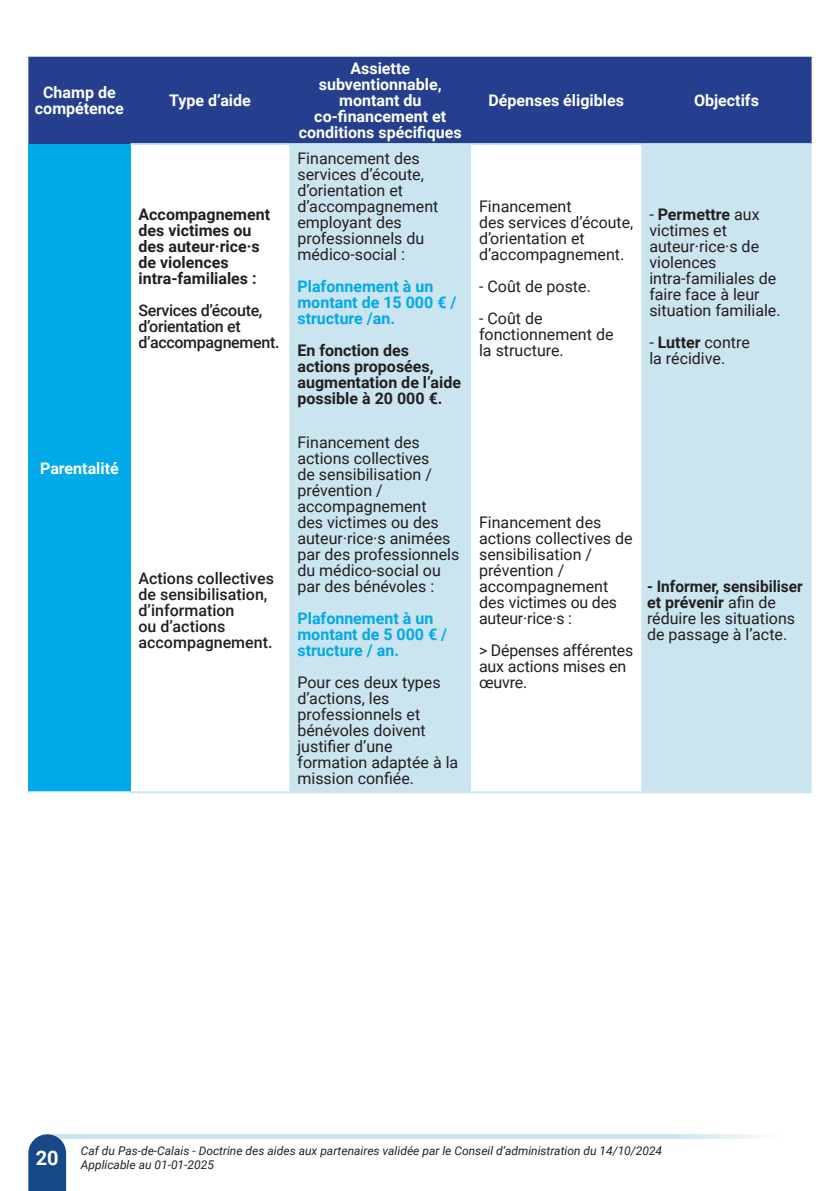
<style>
.page{position:relative;width:840px;height:1191px;background:#fff}
.page>*{position:absolute;margin:0;border:0;box-sizing:border-box;transform-origin:0 0}
.t1{font:700 20px "Roboto";color:#fff}
.t2{font:16px/16px "Roboto";color:#231f20}
.t3{font:700 16px/16px "Roboto";color:#231f20}
.t4{font:700 16px/16px "Roboto";color:#fff;text-align:center}
.t5{font:700 16px/16px "Roboto";color:#00aae8}
.t6{font:500 16px/16px "Roboto";color:#231f20}
.t7{font:500 16px/16px "Roboto";letter-spacing:-.02em;color:#231f20}
.t8{font:italic 12px/14.4px "Roboto";color:#231f20}
.s1{font-weight:700}
</style>
<div class="page">
<hr style="left:47px;top:1134px;width:735px;height:4px;background:#cae4f0">
<svg style="left:28px;top:1134px;width:38px;height:57px;background:#295792"></svg>
<div style="left:28px;top:57px;width:783px;height:87px;background:#253f8e"></div>
<div style="left:28px;top:144px;width:102px;height:648px;background:#00aae8"></div>
<svg style="left:289px;top:145px;width:522px;height:646px;fill:#cae4f0"></svg>
<hr style="left:130px;top:791px;width:159px;height:2px;background:#cae4f0">
<hr style="left:289px;top:791px;width:182px;height:2px;background:#cae4f0">
<hr style="left:471px;top:791px;width:170px;height:2px;background:#cae4f0">
<hr style="left:641px;top:791px;width:170px;height:2px;background:#cae4f0">
<hr style="left:28px;top:791px;width:102px;height:2px;background:#fff">
<hr style="left:130px;top:143px;width:159px;height:2px;background:#cae4f0">
<hr style="left:289px;top:143px;width:182px;height:2px;background:#cae4f0">
<hr style="left:471px;top:143px;width:170px;height:2px;background:#cae4f0">
<hr style="left:641px;top:143px;width:170px;height:2px;background:#cae4f0">
<p class="t4" style="left:35px;top:84px;width:90px">Champ de compétence</p>
<p class="t4" style="left:169px;top:92px;width:83px">Type d’aide</p>
<p class="t3" style="left:138px;top:206px;width:133px">Accompagnement des victimes ou des auteur·rice·s de violences intra-familiales :</p>
<p class="t7" style="left:138px;top:302px;width:142px">Services d’écoute, d’orientation et d’accompagnement.</p>
<p class="t4" style="left:40px;top:460px;width:80px">Parentalité</p>
<p class="t6" style="left:138px;top:570px;width:137px">Actions collectives de sensibilisation, d’information<br>ou d’actions accompagnement.</p>
<p class="t4" style="left:299px;top:60px;width:164px">Assiette subventionnable, montant du co-financement et conditions spécifiques</p>
<p class="t2" style="left:297px;top:150px;width:142px">Financement des services d’écoute, d’orientation et d’accompagnement employant des professionnels du médico-social :</p>
<p class="t5" style="left:297px;top:278px;width:160px">Plafonnement à un montant de 15 000 € / structure /an.</p>
<p class="t3" style="left:297px;top:342px;width:165px">En fonction des actions proposées, augmentation de l’aide possible à 20 000 €.</p>
<p class="t2" style="left:297px;top:434px;width:163px">Financement des actions collectives<br>de sensibilisation / prévention / accompagnement<br>des victimes ou des auteur·rice·s animées par des professionnels du médico-social ou par des bénévoles :</p>
<p class="t5" style="left:297px;top:610px;width:151px">Plafonnement à un montant de 5 000 € / structure / an.</p>
<p class="t2" style="left:297px;top:674px;width:162px">Pour ces deux types d’actions, les professionnels et bénévoles doivent justifier d’une formation adaptée à la mission confiée.</p>
<p class="t4" style="left:488px;top:92px;width:137px">Dépenses éligibles</p>
<p class="t4" style="left:693px;top:92px;width:66px">Objectifs</p>
<p class="t2" style="left:479px;top:198px;width:156px">Financement<br>des services d’écoute, d’orientation et d’accompagnement.</p>
<p class="t2" style="left:479px;top:278px;width:113px">- Coût de poste.</p>
<p class="t2" style="left:479px;top:310px;width:136px">- Coût de fonctionnement de la structure.</p>
<p class="t2" style="left:649px;top:206px;width:133px">- <span class="s1">Permettre</span> aux victimes et auteur·rice·s de violences intra-familiales de faire face à leur situation familiale.</p>
<p class="t2" style="left:649px;top:334px;width:102px">- <span class="s1">Lutter</span> contre la récidive.</p>
<p class="t2" style="left:479px;top:514px;width:155px">Financement des actions collectives de sensibilisation / prévention / accompagnement des victimes ou des auteur·rice·s :</p>
<p class="t2" style="left:479px;top:642px;width:156px">&gt; Dépenses afférentes aux actions mises en œuvre.</p>
<p class="t2" style="left:646px;top:578px;width:157px"><span class="s1">- Informer, sensibiliser et prévenir</span> afin de réduire les situations de passage à l’acte.</p>
<p class="t1" style="left:36px;top:1144px;width:24px">20</p>
<p class="t8" style="left:81px;top:1142px;width:582px">Caf du Pas-de-Calais - Doctrine des aides aux partenaires validée par le Conseil d’administration du 14/10/2024<br>Applicable au 01-01-2025</p>
</div>
